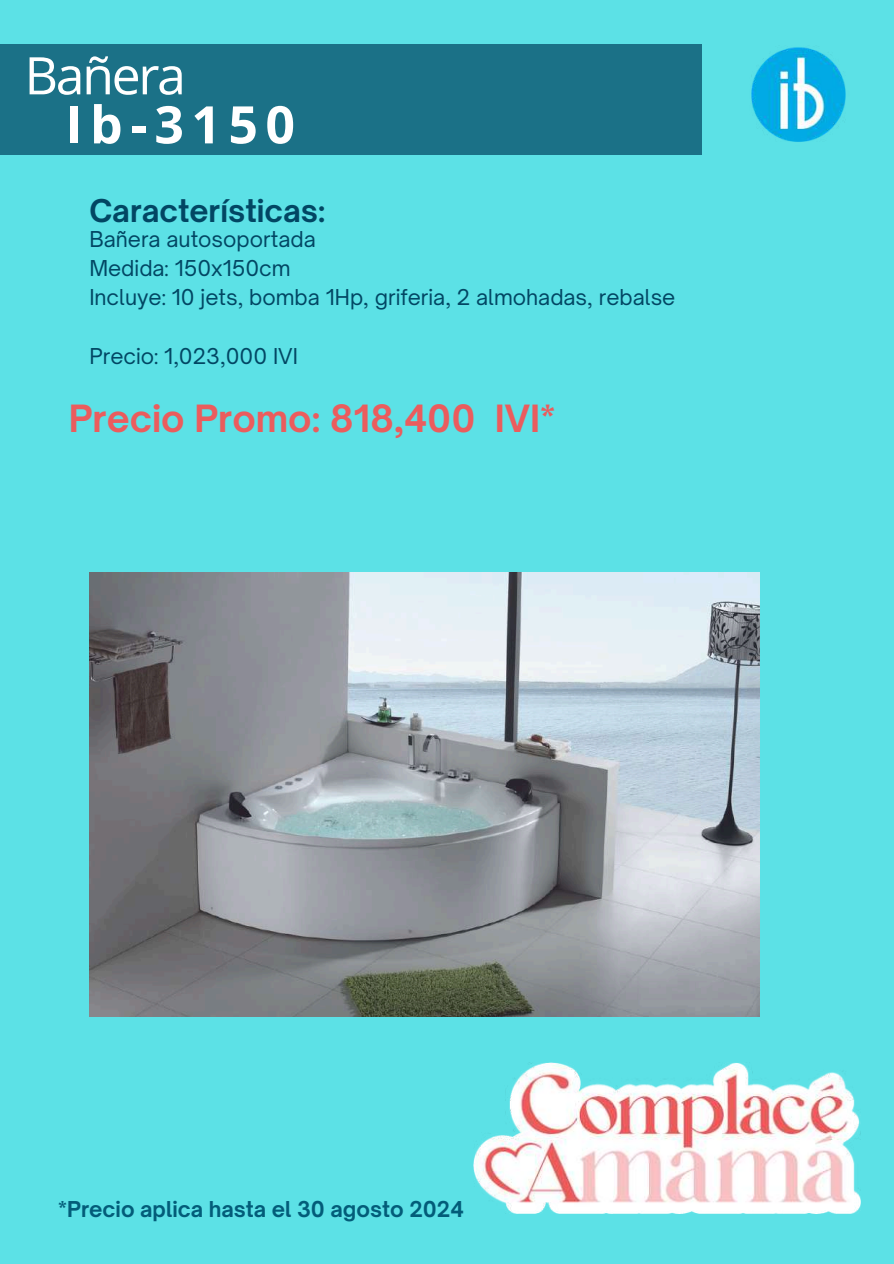
<style>
.page{position:relative;width:894px;height:1264px;background:#fff}
.page>*{position:absolute;margin:0;border:0;box-sizing:border-box;transform-origin:0 0}
.t1{font:700 51.75px "Open Sans";letter-spacing:.145em;color:#fff}
.t2{font:51.75px "Open Sans";letter-spacing:-.045em;color:#fff}
.t3{font:700 35.85px "Open Sauce One";color:#eb5c5d}
.t4{font:700 29.85px "Open Sauce One";color:#024663}
.t5{font:20.85px/29.2px "Open Sauce One";color:#024663}
.t6{font:700 20.85px "Open Sauce One";color:#035c79}
</style>
<div class="page">
<div style="left:0;top:0;width:893px;height:1263px;background:#5ce1e6"></div>
<div style="left:0;top:44px;width:701px;height:111px;background:#1b7187"></div>
<img style="left:751px;top:47px;width:95px;height:95px">
<img style="left:89px;top:573px;width:670px;height:443px">
<img style="left:473px;top:1062px;width:387px;height:151px">
<h1 class="t2" style="left:24px;top:39px;width:163px">Bañera</h1>
<h1 class="t1" style="left:65px;top:88px;width:231px">Ib-3150</h1>
<h3 class="t4" style="left:89px;top:192px;width:237px">Características:</h3>
<p class="t5" style="left:89px;top:224px;width:587px">Bañera autosoportada<br>Medida: 150x150cm<br>Incluye: 10 jets, bomba 1Hp, griferia, 2 almohadas, rebalse</p>
<p class="t5" style="left:89px;top:341px;width:210px">Precio: 1,023,000 IVI</p>
<h2 class="t3" style="left:69px;top:396px;width:488px">Precio Promo: 818,400 IVI*</h2>
<p class="t6" style="left:58px;top:1195px;width:407px">*Precio aplica hasta el 30 agosto 2024</p>
</div>
